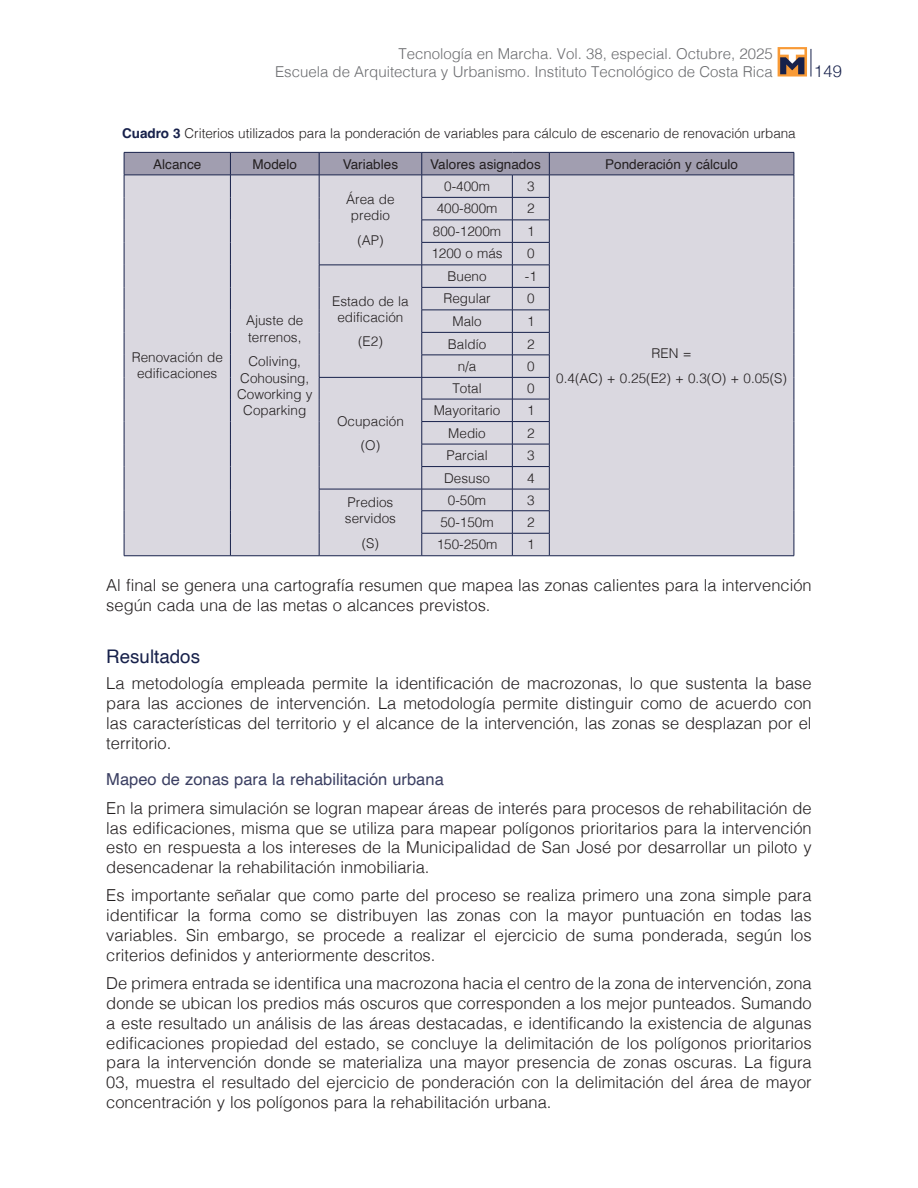
<style>
.page{position:relative;width:918px;height:1188px;background:#fff}
.page>*{position:absolute;margin:0;border:0;box-sizing:border-box;transform-origin:0 0}
.t1{font:18.75px "Helvetica";color:#17214b}
.t2{font:300 16.5px/19.8px "Helvetica";color:#231f20;text-align:justify}
.t3{font:16.5px "Helvetica";color:#3b3f62}
.t4{font:300 16.5px "Helvetica Neue";color:#17214b}
.t5{font:300 15px/18px "Helvetica";color:#6c6d70;text-align:right}
.t6{font:300 13.5px/16.2px "Helvetica";color:#231f20;text-align:center}
.t7{font:13.5px "Helvetica";color:#231f20}
.s1{font-weight:700;color:#17214b}
</style>
<div class="page">
<svg style="left:811px;top:49px;width:1px;height:28px"></svg>
<svg style="left:778px;top:47px;width:29px;height:30px"></svg>
<svg style="left:780px;top:49px;width:24px;height:25px"></svg>
<svg style="left:124px;top:152px;width:671px;height:404px"></svg>
<hr style="left:124px;top:556px;width:106px;height:1px;background:#17214b">
<hr style="left:230px;top:556px;width:89px;height:1px;background:#17214b">
<hr style="left:319px;top:556px;width:103px;height:1px;background:#17214b">
<hr style="left:422px;top:556px;width:90px;height:1px;background:#17214b">
<hr style="left:512px;top:556px;width:37px;height:1px;background:#17214b">
<hr style="left:549px;top:556px;width:245px;height:1px;background:#17214b">
<p class="t5" style="left:275px;top:43px;width:499px">Tecnología en Marcha. Vol. 38, especial. Octubre, 2025<br>Escuela de Arquitectura y Urbanismo. Instituto Tecnológico de Costa Rica</p>
<p class="t6" style="left:122px;top:124px;width:675px"><span class="s1">Cuadro 3</span> Criterios utilizados para la ponderación de variables para cálculo de escenario de renovación urbana</p>
<p class="t7" style="left:153px;top:154px;width:50px">Alcance</p>
<p class="t7" style="left:253px;top:154px;width:46px">Modelo</p>
<p class="t7" style="left:343px;top:154px;width:57px">Variables</p>
<p class="t7" style="left:430px;top:154px;width:112px">Valores asignados</p>
<p class="t7" style="left:605px;top:154px;width:134px">Ponderación y cálculo</p>
<p class="t6" style="left:132px;top:348px;width:93px">Renovación de edificaciones</p>
<p class="t6" style="left:246px;top:312px;width:59px;text-align:left">Ajuste de terrenos,</p>
<p class="t6" style="left:237px;top:352px;width:77px">Coliving,<br>Cohousing,<br>Coworking y<br>Coparking</p>
<p class="t6" style="left:346px;top:190px;width:50px">Área de predio</p>
<p class="t6" style="left:357px;top:231px;width:28px">(AP)</p>
<p class="t6" style="left:332px;top:292px;width:78px">Estado de la edificación</p>
<p class="t6" style="left:358px;top:333px;width:26px">(E2)</p>
<p class="t6" style="left:337px;top:408px;width:68px;line-height:24.8px">Ocupación (O)</p>
<p class="t6" style="left:444px;top:177px;width:47px">0-400m</p>
<p class="t6" style="left:527px;top:177px;width:9px">3</p>
<p class="t6" style="left:437px;top:200px;width:62px">400-800m</p>
<p class="t6" style="left:527px;top:200px;width:9px">2</p>
<p class="t6" style="left:433px;top:222px;width:70px">800-1200m</p>
<p class="t6" style="left:527px;top:222px;width:9px">1</p>
<p class="t6" style="left:431px;top:245px;width:73px">1200 o más</p>
<p class="t6" style="left:527px;top:245px;width:9px">0</p>
<p class="t6" style="left:448px;top:267px;width:41px">Bueno</p>
<p class="t6" style="left:525px;top:267px;width:14px">-1</p>
<p class="t6" style="left:443px;top:290px;width:49px">Regular</p>
<p class="t6" style="left:527px;top:290px;width:9px">0</p>
<p class="t6" style="left:452px;top:312px;width:31px">Malo</p>
<p class="t6" style="left:527px;top:312px;width:9px">1</p>
<p class="t6" style="left:448px;top:335px;width:40px">Baldío</p>
<p class="t6" style="left:527px;top:335px;width:9px">2</p>
<p class="t6" style="left:458px;top:357px;width:20px">n/a</p>
<p class="t6" style="left:527px;top:357px;width:9px">0</p>
<p class="t6" style="left:452px;top:379px;width:31px">Total</p>
<p class="t6" style="left:527px;top:379px;width:9px">0</p>
<p class="t6" style="left:434px;top:401px;width:68px">Mayoritario</p>
<p class="t6" style="left:527px;top:401px;width:9px">1</p>
<p class="t6" style="left:448px;top:424px;width:39px">Medio</p>
<p class="t6" style="left:527px;top:424px;width:9px">2</p>
<p class="t6" style="left:446px;top:446px;width:43px">Parcial</p>
<p class="t6" style="left:527px;top:446px;width:9px">3</p>
<p class="t6" style="left:444px;top:469px;width:47px">Desuso</p>
<p class="t6" style="left:527px;top:469px;width:9px">4</p>
<p class="t6" style="left:556px;top:340px;width:232px;line-height:24.8px">REN =<br>0.4(AC) + 0.25(E2) + 0.3(O) + 0.05(S)</p>
<p class="t4" style="left:814px;top:57px;width:29px">149</p>
<p class="t6" style="left:448px;top:491px;width:40px">0-50m</p>
<p class="t6" style="left:527px;top:491px;width:9px">3</p>
<p class="t6" style="left:440px;top:513px;width:55px">50-150m</p>
<p class="t6" style="left:527px;top:513px;width:9px">2</p>
<p class="t6" style="left:437px;top:536px;width:62px">150-250m</p>
<p class="t6" style="left:527px;top:536px;width:9px">1</p>
<p class="t2" style="left:106px;top:574px;width:707px">Al final se genera una cartografía resumen que mapea las zonas calientes para la intervención según cada una de las metas o alcances previstos.</p>
<p class="t1" style="left:106px;top:642px;width:95px">Resultados</p>
<p class="t2" style="left:106px;top:672px;width:707px">La metodología empleada permite la identificación de macrozonas, lo que sustenta la base para las acciones de intervención. La metodología permite distinguir como de acuerdo con las características del territorio y el alcance de la intervención, las zonas se desplazan por el territorio.</p>
<p class="t3" style="left:106px;top:767px;width:339px">Mapeo de zonas para la rehabilitación urbana</p>
<p class="t2" style="left:106px;top:797px;width:707px">En la primera simulación se logran mapear áreas de interés para procesos de rehabilitación de las edificaciones, misma que se utiliza para mapear polígonos prioritarios para la intervención esto en respuesta a los intereses de la Municipalidad de San José por desarrollar un piloto y desencadenar la rehabilitación inmobiliaria.</p>
<p class="t2" style="left:106px;top:885px;width:707px">Es importante señalar que como parte del proceso se realiza primero una zona simple para identificar la forma como se distribuyen las zonas con la mayor puntuación en todas las variables. Sin embargo, se procede a realizar el ejercicio de suma ponderada, según los criterios definidos y anteriormente descritos.</p>
<p class="t2" style="left:106px;top:972px;width:707px">De primera entrada se identifica una macrozona hacia el centro de la zona de intervención, zona donde se ubican los predios más oscuros que corresponden a los mejor punteados. Sumando a este resultado un análisis de las áreas destacadas, e identificando la existencia de algunas edificaciones propiedad del estado, se concluye la delimitación de los polígonos prioritarios para la intervención donde se materializa una mayor presencia de zonas oscuras. La figura 03, muestra el resultado del ejercicio de ponderación con la delimitación del área de mayor concentración y los polígonos para la rehabilitación urbana.</p>
<p class="t6" style="left:345px;top:493px;width:53px;text-align:left">Predios servidos</p>
<p class="t6" style="left:362px;top:534px;width:19px">(S)</p>
</div>
